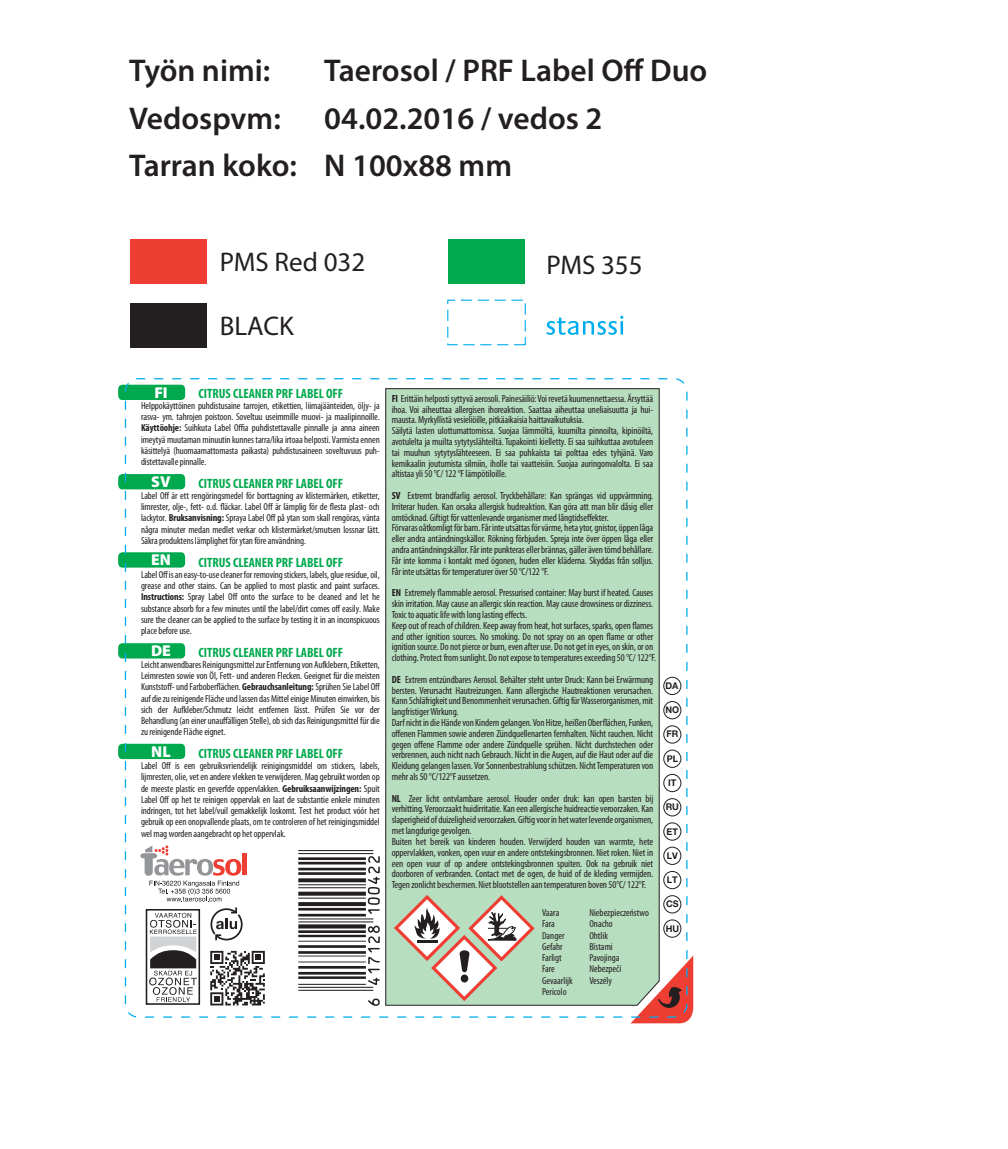
<style>
.page{position:relative;width:1008px;height:1149px;background:#fff}
.page>*{position:absolute;margin:0;border:0;box-sizing:border-box;transform-origin:0 0}
.t1{font:600 31.5px/47.2px "Myriad Pro";color:#231f20}
.t2{font:27px "Myriad Pro";color:#231f20}
.t3{font:900 15.75px "Myriad Pro";color:#fff}
.t4{font:700 condensed 13.5px "Myriad Pro";color:#00a94e}
.t5{font:condensed 10.35px/10.8px "Myriad Pro";letter-spacing:-.01em;color:#231f20}
.t6{font:condensed 10.12px/11.2px "Myriad Pro";letter-spacing:-.01em;color:#231f20;text-align:justify}
.t7{font:700 9.22px "Helvetica Neue";letter-spacing:-.01em;color:#231f20}
.s1{font-weight:700}
</style>
<div class="page">
<div style="left:663px;top:676px;width:18px;height:18px;border:1px solid #231f20;border-radius:50%"></div>
<div style="left:663px;top:700px;width:18px;height:19px;border:1px solid #231f20;border-radius:50%"></div>
<div style="left:663px;top:725px;width:18px;height:18px;border:1px solid #231f20;border-radius:50%"></div>
<div style="left:663px;top:749px;width:18px;height:18px;border:1px solid #231f20;border-radius:50%"></div>
<div style="left:663px;top:773px;width:18px;height:18px;border:1px solid #231f20;border-radius:50%"></div>
<div style="left:663px;top:798px;width:18px;height:18px;border:1px solid #231f20;border-radius:50%"></div>
<div style="left:663px;top:822px;width:18px;height:18px;border:1px solid #231f20;border-radius:50%"></div>
<div style="left:663px;top:846px;width:18px;height:18px;border:1px solid #231f20;border-radius:50%"></div>
<div style="left:663px;top:870px;width:18px;height:18px;border:1px solid #231f20;border-radius:50%"></div>
<div style="left:663px;top:894px;width:18px;height:19px;border:1px solid #231f20;border-radius:50%"></div>
<div style="left:663px;top:919px;width:18px;height:18px;border:1px solid #231f20;border-radius:50%"></div>
<div style="left:385px;top:388px;width:275px;height:618px;background:#b8dec0"></div>
<svg style="left:630px;top:954px;width:63px;height:69px"></svg>
<div style="left:118px;top:384px;width:67px;height:16px;background:#00a94e;border-radius:4px"></div>
<div style="left:118px;top:474px;width:67px;height:15px;background:#00a94e;border-radius:4px"></div>
<div style="left:118px;top:552px;width:67px;height:15px;background:#00a94e;border-radius:4px"></div>
<div style="left:118px;top:643px;width:67px;height:15px;background:#00a94e;border-radius:4px"></div>
<div style="left:118px;top:743px;width:67px;height:15px;background:#00a94e;border-radius:4px"></div>
<svg style="left:298px;top:850px;width:82px;height:155px"></svg>
<svg style="left:391px;top:891px;width:146px;height:112px"></svg>
<svg style="left:140px;top:845px;width:125px;height:160px"></svg>
<svg style="left:546px;top:316px;width:77px;height:19px"></svg>
<div style="left:447px;top:299px;width:79px;height:46px;border:1px dashed #00aeef"></div>
<div style="left:130px;top:303px;width:76px;height:45px;background:#231f20"></div>
<div style="left:130px;top:239px;width:76px;height:45px;background:#ee3e34"></div>
<div style="left:448px;top:239px;width:76px;height:45px;background:#00a94e"></div>
<h1 class="t1" style="left:129px;top:48px;width:143px">Työn nimi:</h1>
<h1 class="t1" style="left:324px;top:48px;width:384px">Taerosol / PRF Label Off Duo</h1>
<h1 class="t1" style="left:129px;top:95px;width:153px">Vedospvm:</h1>
<h1 class="t1" style="left:129px;top:95px;width:475px;text-indent:195px">04.02.2016 / vedos 2<br>Tarran koko: N 100x88 mm</h1>
<h2 class="t2" style="left:220px;top:247px;width:147px">PMS Red 032</h2>
<h2 class="t2" style="left:546px;top:250px;width:98px">PMS 355</h2>
<h2 class="t2" style="left:220px;top:311px;width:75px">BLACK</h2>
<h3 class="t3" style="left:154px;top:383px;width:15px">FI</h3>
<h3 class="t4" style="left:198px;top:385px;width:146px">CITRUS CLEANER PRF LABEL OFF</h3>
<p class="t6" style="left:141px;top:400px;width:240px">Helppokäyttöinen puhdistusaine tarrojen, etikettien, liimajäänteiden, öljy- ja rasva- ym. tahrojen poistoon. Soveltuu useimmille muovi- ja maalipinnoille.<br><span class="s1">Käyttöohje:</span> Suihkuta Label Offia puhdistettavalle pinnalle ja anna aineen imeytyä muutaman minuutin kunnes tarra/lika irtoaa helposti. Varmista ennen käsittelyä (huomaamattomasta paikasta) puhdistusaineen soveltuvuus puh&shy;distettavalle pinnalle.</p>
<h3 class="t4" style="left:198px;top:475px;width:146px">CITRUS CLEANER PRF LABEL OFF</h3>
<p class="t6" style="left:141px;top:490px;width:240px">Label Off är ett rengöringsmedel för borttagning av klistermärken, etiketter, limrester, olje-, fett- o.d. fläckar. Label Off är lämplig för de flesta plast- och lackytor. <span class="s1">Bruksanvisning:</span> Spraya Label Off på ytan som skall rengöras, vänta några minuter medan medlet verkar och klistermärket/smutsen lossnar lätt.<br>Säkra produktens lämplighet för ytan före användning.</p>
<h3 class="t4" style="left:198px;top:554px;width:146px">CITRUS CLEANER PRF LABEL OFF</h3>
<p class="t6" style="left:141px;top:569px;width:240px">Label Off is an easy-to-use cleaner for removing stickers, labels, glue residue, oil, grease and other stains. Can be applied to most plastic and paint surfaces.<br><span class="s1">Instructions:</span> Spray Label Off onto the surface to be cleaned and let he substance absorb for a few minutes until the label/dirt comes off easily. Make sure the cleaner can be applied to the surface by testing it in an inconspicuous place before use.</p>
<h3 class="t4" style="left:198px;top:644px;width:146px">CITRUS CLEANER PRF LABEL OFF</h3>
<p class="t6" style="left:141px;top:659px;width:241px">Leicht anwendbares Reinigungsmittel zur Entfernung von Aufklebern, Etiketten, Leimresten sowie von Öl, Fett- und anderen Flecken. Geeignet für die meisten Kunststoff- und Farboberflächen. <span class="s1">Gebrauchsanleitung:</span> Sprühen Sie Label Off auf die zu reinigende Fläche und lassen das Mittel einige Minuten einwirken, bis sich der Aufkleber/Schmutz leicht entfernen lässt. Prüfen Sie vor der Behandlung (an einer unauffälligen Stelle), ob sich das Reinigungsmittel für die zu reinigende Fläche eignet.</p>
<h3 class="t4" style="left:198px;top:745px;width:146px">CITRUS CLEANER PRF LABEL OFF</h3>
<p class="t6" style="left:141px;top:760px;width:240px">Label Off is een gebruiksvriendelijk reinigingsmiddel om stickers, labels, lijmresten, olie, vet en andere vlekken te verwijderen. Mag gebruikt worden op de meeste plastic en geverfde oppervlakken. <span class="s1">Gebruiksaanwijzingen:</span> Spuit Label Off op het te reinigen oppervlak en laat de substantie enkele minuten indringen, tot het label/vuil gemakkelijk loskomt. Test het product vóór het gebruik op een onopvallende plaats, om te controleren of het reinigingsmiddel wel mag worden aangebracht op het oppervlak.</p>
<h3 class="t3" style="left:151px;top:473px;width:21px">SV</h3>
<h3 class="t3" style="left:151px;top:551px;width:21px">EN</h3>
<h3 class="t3" style="left:151px;top:642px;width:21px">DE</h3>
<h3 class="t3" style="left:151px;top:742px;width:21px">NL</h3>
<p class="t5" style="left:392px;top:393px;width:263px"><span class="s1">FI</span> Erittäin helposti syttyvä aerosoli. Painesäiliö: Voi revetä kuumennettaessa. Ärsyttää ihoa. Voi aiheuttaa allergisen ihoreaktion. Saattaa aiheuttaa uneliaisuutta ja hui&shy;mausta. Myrkyllistä vesieliöille, pitkäaikaisia haittavaikutuksia.<br>Säilytä lasten ulottumattomissa. Suojaa lämmöltä, kuumilta pinnoilta, kipinöiltä, avotulelta ja muilta sytytyslähteiltä. Tupakointi kielletty. Ei saa suihkuttaa avotuleen tai muuhun sytytyslähteeseen. Ei saa puhkaista tai polttaa edes tyhjänä. Varo kemikaalin joutumista silmiin, iholle tai vaatteisiin. Suojaa auringonvalolta. Ei saa altistaa yli 50 °C/ 122 °F lämpötiloille.</p>
<p class="t5" style="left:392px;top:490px;width:263px"><span class="s1">SV</span> Extremt brandfarlig aerosol. Tryckbehållare: Kan sprängas vid uppvärmning.<br>Irriterar huden. Kan orsaka allergisk hudreaktion. Kan göra att man blir dåsig eller omtöcknad. Giftigt för vattenlevande organismer med långtidseffekter.<br>Förvaras oåtkomligt för barn. Får inte utsättas för värme, heta ytor, gnistor, öppen låga eller andra antändningskällor. Rökning förbjuden. Spreja inte över öppen låga eller andra antändningskällor. Får inte punkteras eller brännas, gäller även tömd behållare.<br>Får inte komma i kontakt med ögonen, huden eller kläderna. Skyddas från solljus.<br>Får inte utsättas för temperaturer över 50 °C/122 °F.</p>
<p class="t5" style="left:392px;top:587px;width:266px"><span class="s1">EN</span> Extremely flammable aerosol. Pressurised container: May burst if heated. Causes skin irritation. May cause an allergic skin reaction. May cause drowsiness or dizziness.<br>Toxic to aquatic life with long lasting effects.<br>Keep out of reach of children. Keep away from heat, hot surfaces, sparks, open flames and other ignition sources. No smoking. Do not spray on an open flame or other ignition source. Do not pierce or burn, even after use. Do not get in eyes, on skin, or on clothing. Protect from sunlight. Do not expose to temperatures exceeding 50 °C/ 122°F.</p>
<p class="t5" style="left:392px;top:674px;width:263px"><span class="s1">DE</span> Extrem entzündbares Aerosol. Behälter steht unter Druck: Kann bei Erwärmung bersten. Verursacht Hautreizungen. Kann allergische Hautreaktionen verursachen.<br>Kann Schläfrigkeit und Benommenheit verursachen. Giftig für Wasserorganismen, mit langfristiger Wirkung.<br>Darf nicht in die Hände von Kindern gelangen. Von Hitze, heißen Oberflächen, Funken, offenen Flammen sowie anderen Zündquellenarten fernhalten. Nicht rauchen. Nicht gegen offene Flamme oder andere Zündquelle sprühen. Nicht durchstechen oder verbrennen, auch nicht nach Gebrauch. Nicht in die Augen, auf die Haut oder auf die Kleidung gelangen lassen. Vor Sonnenbestrahlung schützen. Nicht Temperaturen von mehr als 50 °C/122°F aussetzen.</p>
<p class="t5" style="left:392px;top:792px;width:263px"><span class="s1">NL</span> Zeer licht ontvlambare aerosol. Houder onder druk: kan open barsten bij verhitting. Veroorzaakt huidirritatie. Kan een allergische huidreactie veroorzaken. Kan slaperigheid of duizeligheid veroorzaken. Giftig voor in het water levende organismen, met langdurige gevolgen.<br>Buiten het bereik van kinderen houden. Verwijderd houden van warmte, hete oppervlakken, vonken, open vuur en andere ontstekingsbronnen. Niet roken. Niet in een open vuur of op andere ontstekingsbronnen spuiten. Ook na gebruik niet doorboren of verbranden. Contact met de ogen, de huid of de kleding vermijden.<br>Tegen zonlicht beschermen. Niet blootstellen aan temperaturen boven 50°C/ 122°F.</p>
<p class="t6" style="left:542px;top:907px;width:32px;text-align:left">Vaara<br>Fara<br>Danger<br>Gefahr<br>Farligt<br>Fare<br>Gevaarlijk<br>Pericolo</p>
<p class="t6" style="left:589px;top:907px;width:61px;text-align:left">Niebezpieczeństwo<br>Onacho<br>Ohtlik<br>Bĩstami<br>Pavojinga<br>Nebezpečí<br>Veszély</p>
<p class="t7" style="left:665px;top:679px;width:14px">DA</p>
<p class="t7" style="left:665px;top:704px;width:15px">NO</p>
<p class="t7" style="left:666px;top:728px;width:13px">FR</p>
<p class="t7" style="left:667px;top:752px;width:13px">PL</p>
<p class="t7" style="left:668px;top:776px;width:10px">IT</p>
<p class="t7" style="left:665px;top:801px;width:15px">RU</p>
<p class="t7" style="left:666px;top:825px;width:13px">ET</p>
<p class="t7" style="left:667px;top:849px;width:13px">LV</p>
<p class="t7" style="left:667px;top:873px;width:12px">LT</p>
<p class="t7" style="left:666px;top:898px;width:14px">CS</p>
<p class="t7" style="left:666px;top:922px;width:15px">HU</p>
</div>
